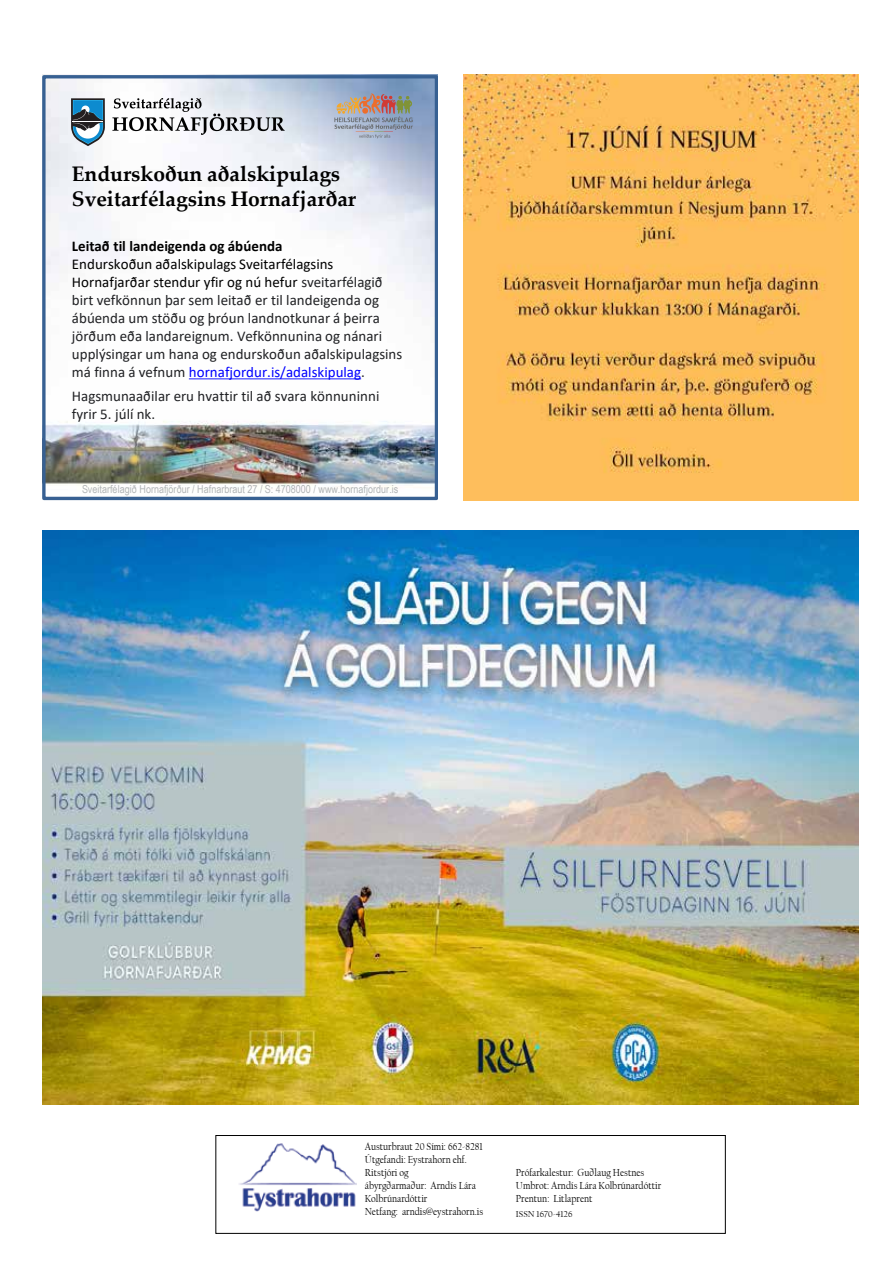
<style>
.page{position:relative;width:893px;height:1263px;background:#fff}
.page>*{position:absolute;margin:0;border:0;box-sizing:border-box;transform-origin:0 0}
.t1{font:700 21px/25.2px "Palatino Linotype";color:#000}
.t2{font:15px/18px "Calibri";color:#202124}
.t3{font:700 15px "Calibri";color:#000}
.t4{font:10.95px "Arial Narrow";color:#b1b4b6}
.t5{font:10.65px/12.9px "Californian FB";color:#000;scale:.89 1}
.t6{font:9px "Californian FB";color:#000}
.s1{color:#000}
.s2{color:#00f}
</style>
<div class="page">
<img style="left:463px;top:75px;width:396px;height:425px">
<img style="left:47px;top:79px;width:387px;height:411px">
<svg style="left:189px;top:378px;width:172px;height:1px"></svg>
<svg style="left:71px;top:98px;width:34px;height:48px"></svg>
<svg style="left:112px;top:98px;width:173px;height:37px"></svg>
<div style="left:43px;top:75px;width:395px;height:425px;border:3px solid #376092"></div>
<svg style="left:334px;top:94px;width:79px;height:45px;background:#a29fa6"></svg>
<img style="left:43px;top:531px;width:816px;height:574px">
<img style="left:239px;top:1143px;width:118px;height:69px">
<div style="left:215px;top:1135px;width:511px;height:99px;border:1px solid #000"></div>
<h1 class="t1" style="left:72px;top:160px;width:286px">Endurskoðun aðalskipulags<br>Sveitarfélagsins Hornafjarðar</h1>
<p class="t3" style="left:72px;top:235px;width:212px">Leitað til landeigenda og ábúenda</p>
<p class="t2" style="left:72px;top:255px;width:332px"><span class="s1">Endurskoðun aðalskipulags Sveitarfélagsins Hornafjarðar stendur yfir og nú hefur</span> sveitarfélagið birt vefkönnun þar sem leitað er til landeigenda og ábúenda um stöðu og þróun landnotkunar á þeirra jörðum eða landareignum. Vefkönnunina og nánari upplýsingar um hana og endurskoðun aðalskipulagsins má finna á vefnum <span class="s2">hornafjordur.is/adalskipulag</span>.</p>
<p class="t2" style="left:72px;top:387px;width:309px">Hagsmunaaðilar eru hvattir til að svara könnuninni fyrir 5. júlí nk.</p>
<p class="t4" style="left:82px;top:481px;width:318px">Sveitarfélagið Hornafjörður / Hafnarbraut 27 / S: 4708000 / www.hornafjordur.is</p>
<p class="t5" style="left:365px;top:1141px;width:135px">Austurbraut 20 Sími: 662-8281<br>Útgefandi: Eystrahorn ehf.<br>Ritstjóri og<br>ábyrgðarmaður: Arndís Lára<br>Kolbrúnardóttir<br>Netfang: arndis@eystrahorn.is</p>
<p class="t5" style="left:516px;top:1166px;width:165px">Prófarkalestur: Guðlaug Hestnes<br>Umbrot: Arndís Lára Kolbrúnardóttir<br>Prentun: Litlaprent</p>
<p class="t6" style="left:516px;top:1209px;width:58px">ISSN 1670-4126</p>
</div>
